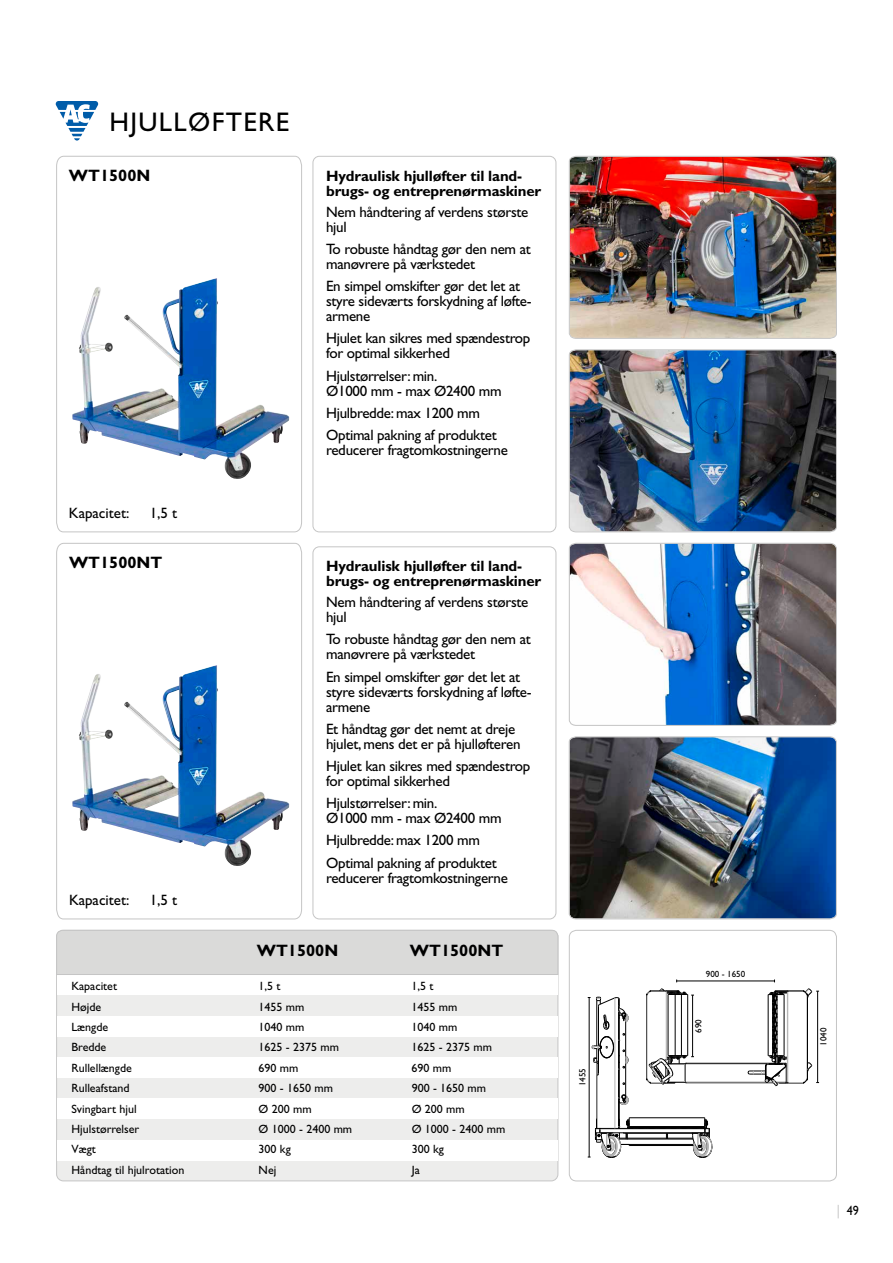
<style>
.page{position:relative;width:893px;height:1263px;background:#fff}
.page>*{position:absolute;margin:0;border:0;box-sizing:border-box;transform-origin:0 0}
.t1{font:27px "Gill Sans";letter-spacing:.05em;color:#000}
.t2{font:700 16.5px "Gill Sans";color:#000}
.t3{font:15px/15px "Gill Sans";letter-spacing:-.02em;color:#000}
.t4{font:700 15px/15px "Gill Sans";letter-spacing:-.01em;color:#000}
.t5{font:15px "Gill Sans";color:#000}
.t6{font:13.5px "Gill Sans";color:#000;scale:.9 1}
.t7{font:12px "Gill Sans";color:#000}
.t8{font:9px "Gill Sans";color:#000}
.s1{color:#c5c5c5}
</style>
<div class="page">
<svg style="left:56px;top:101px;width:42px;height:40px"></svg>
<img style="left:569px;top:156px;width:268px;height:183px">
<img style="left:569px;top:349px;width:268px;height:184px">
<img style="left:568px;top:736px;width:269px;height:184px">
<svg style="left:569px;top:542px;width:268px;height:184px"></svg>
<svg style="left:56px;top:155px;width:246px;height:378px"></svg>
<svg style="left:56px;top:543px;width:246px;height:377px"></svg>
<div style="left:569px;top:930px;width:268px;height:251px;border:1px solid #c5c5c5;border-radius:7px"></div>
<hr style="left:597px;top:1075px;width:1px;height:53px;background:#b5b5b5">
<hr style="left:615px;top:998px;width:1px;height:130px;background:#b5b5b5">
<hr style="left:618px;top:998px;width:1px;height:130px;background:#000">
<hr style="left:619px;top:998px;width:1px;height:130px;background:#000">
<hr style="left:625px;top:1017px;width:1px;height:79px;background:#000">
<hr style="left:629px;top:1117px;width:76px;height:1px;background:#000">
<svg style="left:619px;top:1094px;width:9px;height:11px"></svg>
<hr style="left:589px;top:997px;width:1px;height:160px;background:#000">
<svg style="left:588px;top:997px;width:40px;height:79px"></svg>
<svg style="left:588px;top:1118px;width:124px;height:40px"></svg>
<hr style="left:646px;top:994px;width:1px;height:85px;background:#000">
<hr style="left:647px;top:995px;width:1px;height:84px;background:#b5b5b5">
<hr style="left:685px;top:1082px;width:81px;height:1px;background:#b5b5b5">
<hr style="left:685px;top:1064px;width:82px;height:1px;background:#b5b5b5">
<hr style="left:686px;top:1063px;width:89px;height:1px;background:#000">
<hr style="left:666px;top:991px;width:1px;height:69px;background:#b5b5b5">
<hr style="left:668px;top:994px;width:1px;height:61px;background:#000">
<hr style="left:675px;top:994px;width:1px;height:61px;background:#000">
<hr style="left:681px;top:994px;width:1px;height:61px;background:#000">
<hr style="left:687px;top:994px;width:1px;height:61px;background:#000">
<hr style="left:677px;top:981px;width:97px;height:1px;background:#000">
<svg style="left:748px;top:989px;width:71px;height:97px"></svg>
<hr style="left:692px;top:995px;width:1px;height:62px;background:#000">
<svg style="left:646px;top:1055px;width:48px;height:29px"></svg>
<svg style="left:646px;top:989px;width:48px;height:7px"></svg>
<div style="left:57px;top:930px;width:501px;height:251px;background:#ededec;border-radius:7px"></div>
<div style="left:57px;top:975px;width:500px;height:20px;background:#fff"></div>
<div style="left:57px;top:1016px;width:501px;height:20px;background:#fff"></div>
<div style="left:57px;top:1058px;width:501px;height:20px;background:#fff"></div>
<div style="left:57px;top:1098px;width:501px;height:20px;background:#fff"></div>
<div style="left:57px;top:1141px;width:501px;height:20px;background:#fff"></div>
<div style="left:56px;top:929px;width:503px;height:46px;background:#dadad9"></div>
<div style="left:313px;top:156px;width:243px;height:376px;border:1px solid #c5c5c5;border-radius:6px"></div>
<div style="left:313px;top:546px;width:243px;height:373px;border:1px solid #c5c5c5;border-radius:6px"></div>
<h1 class="t1" style="left:109px;top:106px;width:182px">HJULLØFTERE</h1>
<p class="t2" style="left:69px;top:166px;width:83px">WT1500N</p>
<p class="t5" style="left:69px;top:504px;width:62px">Kapacitet:</p>
<p class="t3" style="left:150px;top:506px;width:29px">1,5 t</p>
<p class="t2" style="left:69px;top:553px;width:95px">WT1500NT</p>
<p class="t5" style="left:69px;top:891px;width:62px">Kapacitet:</p>
<p class="t3" style="left:150px;top:893px;width:29px">1,5 t</p>
<p class="t4" style="left:326px;top:168px;width:217px">Hydraulisk hjulløfter til land&shy;brugs- og entreprenørmaskiner</p>
<p class="t3" style="left:326px;top:204px;width:204px">Nem håndtering af verdens største hjul</p>
<p class="t3" style="left:326px;top:241px;width:206px">To robuste håndtag gør den nem at manøvrere på værkstedet</p>
<p class="t3" style="left:326px;top:279px;width:207px">En simpel omskifter gør det let at styre sideværts forskydning af løfte&shy;armene</p>
<p class="t3" style="left:326px;top:331px;width:206px">Hjulet kan sikres med spændestrop for optimal sikkerhed</p>
<p class="t3" style="left:326px;top:368px;width:177px">Hjulstørrelser: min.<br>Ø1000 mm - max Ø2400 mm</p>
<p class="t3" style="left:326px;top:402px;width:172px;line-height:22.2px">Hjulbredde: max 1200 mm<br>Optimal pakning af produktet</p>
<p class="t3" style="left:326px;top:442px;width:183px">reducerer fragtomkostningerne</p>
<p class="t4" style="left:326px;top:559px;width:217px">Hydraulisk hjulløfter til land&shy;brugs- og entreprenørmaskiner</p>
<p class="t3" style="left:326px;top:595px;width:204px">Nem håndtering af verdens største hjul</p>
<p class="t3" style="left:326px;top:632px;width:206px">To robuste håndtag gør den nem at manøvrere på værkstedet</p>
<p class="t3" style="left:326px;top:669px;width:207px">En simpel omskifter gør det let at styre sideværts forskydning af løfte&shy;armene</p>
<p class="t3" style="left:326px;top:721px;width:196px">Et håndtag gør det nemt at dreje hjulet, mens det er på hjulløfteren</p>
<p class="t3" style="left:326px;top:758px;width:206px">Hjulet kan sikres med spændestrop for optimal sikkerhed</p>
<p class="t3" style="left:326px;top:796px;width:177px">Hjulstørrelser: min.<br>Ø1000 mm - max Ø2400 mm</p>
<p class="t3" style="left:326px;top:829px;width:172px;line-height:22.2px">Hjulbredde: max 1200 mm<br>Optimal pakning af produktet</p>
<p class="t3" style="left:326px;top:870px;width:183px">reducerer fragtomkostningerne</p>
<p class="t2" style="left:257px;top:940px;width:83px">WT1500N</p>
<p class="t2" style="left:410px;top:940px;width:95px">WT1500NT</p>
<p class="t7" style="left:71px;top:979px;width:47px">Kapacitet</p>
<p class="t7" style="left:258px;top:979px;width:23px">1,5 t</p>
<p class="t7" style="left:412px;top:979px;width:23px">1,5 t</p>
<p class="t7" style="left:71px;top:999px;width:31px">Højde</p>
<p class="t7" style="left:259px;top:999px;width:47px">1455 mm</p>
<p class="t7" style="left:412px;top:999px;width:47px">1455 mm</p>
<p class="t7" style="left:71px;top:1020px;width:38px">Længde</p>
<p class="t7" style="left:259px;top:1020px;width:47px">1040 mm</p>
<p class="t7" style="left:412px;top:1020px;width:47px">1040 mm</p>
<p class="t7" style="left:71px;top:1040px;width:36px">Bredde</p>
<p class="t7" style="left:259px;top:1040px;width:82px">1625 - 2375 mm</p>
<p class="t7" style="left:412px;top:1040px;width:82px">1625 - 2375 mm</p>
<p class="t7" style="left:71px;top:1061px;width:62px">Rullellængde</p>
<p class="t7" style="left:259px;top:1061px;width:41px">690 mm</p>
<p class="t7" style="left:412px;top:1061px;width:41px">690 mm</p>
<p class="t7" style="left:71px;top:1081px;width:60px">Rulleafstand</p>
<p class="t7" style="left:259px;top:1081px;width:76px">900 - 1650 mm</p>
<p class="t7" style="left:412px;top:1081px;width:76px">900 - 1650 mm</p>
<p class="t7" style="left:71px;top:1101px;width:67px">Svingbart hjul</p>
<p class="t7" style="left:259px;top:1101px;width:55px">Ø 200 mm</p>
<p class="t7" style="left:412px;top:1101px;width:55px">Ø 200 mm</p>
<p class="t7" style="left:71px;top:1122px;width:69px">Hjulstørrelser</p>
<p class="t7" style="left:259px;top:1122px;width:95px">Ø 1000 - 2400 mm</p>
<p class="t7" style="left:412px;top:1122px;width:95px">Ø 1000 - 2400 mm</p>
<p class="t7" style="left:72px;top:1142px;width:26px">Vægt</p>
<p class="t7" style="left:259px;top:1142px;width:34px">300 kg</p>
<p class="t7" style="left:412px;top:1142px;width:34px">300 kg</p>
<p class="t7" style="left:72px;top:1163px;width:114px">Håndtag til hjulrotation</p>
<p class="t7" style="left:259px;top:1163px;width:19px">Nej</p>
<p class="t7" style="left:412px;top:1163px;width:10px">Ja</p>
<p class="t8" style="left:577px;top:1086px;width:19px;rotate:-90deg">1455</p>
<p class="t8" style="left:706px;top:969px;width:41px">900 - 1650</p>
<p class="t8" style="left:693px;top:1033px;width:15px;rotate:-90deg">690</p>
<p class="t8" style="left:818px;top:1046px;width:19px;rotate:-90deg">1040</p>
<p class="t6" style="left:837px;top:1203px;width:26px"><span class="s1">|</span> 49</p>
</div>
